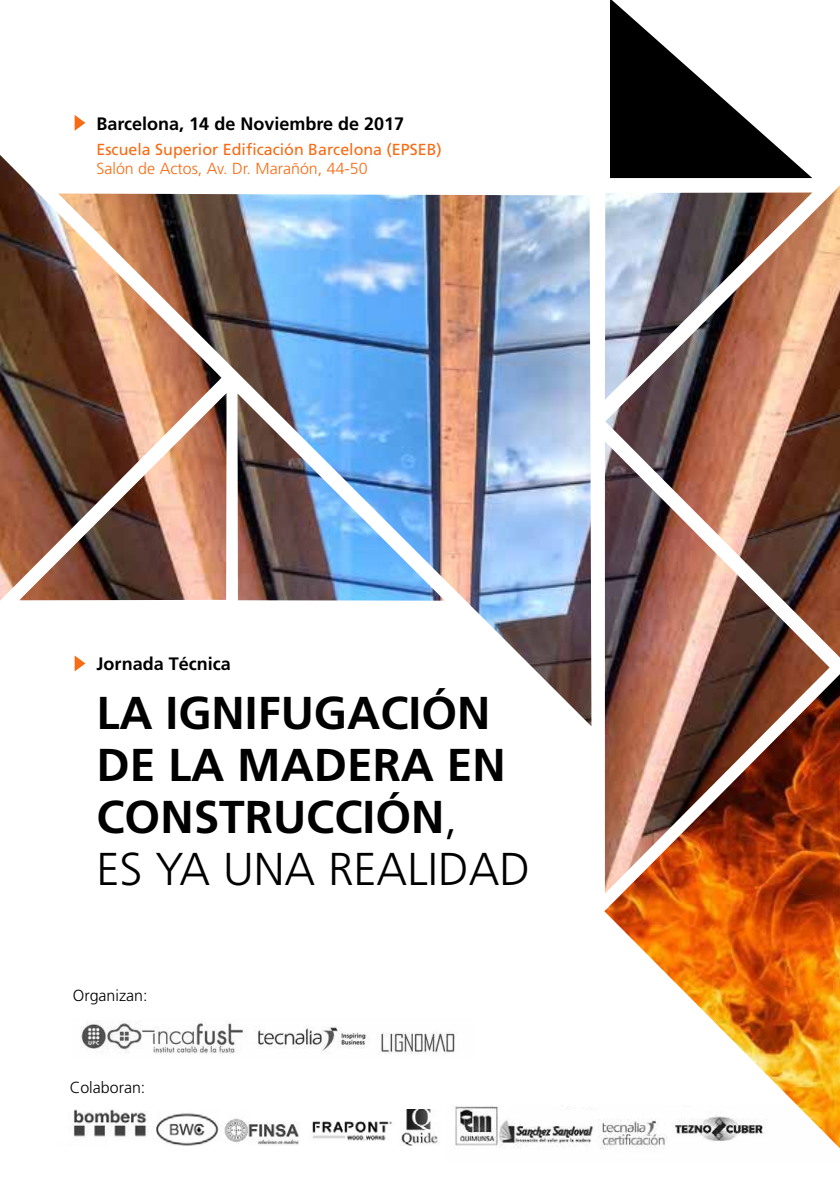
<style>
.page{position:relative;width:840px;height:1191px;background:#fff}
.page>*{position:absolute;margin:0;border:0;box-sizing:border-box;transform-origin:0 0}
.t1{font:700 46px/52px "Frutiger";color:#000}
.t2{font:700 18px "Frutiger";color:#000}
.t3{font:16px "Frutiger";color:#f76b14}
.t4{font:300 16px "Frutiger";color:#f76b14}
.t5{font:300 16px "Frutiger";color:#000}
.s1{font-weight:300}
</style>
<div class="page">
<img style="left:73px;top:1109px;width:365px;height:36px">
<img style="left:455px;top:1105px;width:203px;height:44px">
<img style="left:58px;top:194px;width:533px;height:532px">
<img style="left:221px;top:393px;width:5px;height:207px">
<img style="left:237px;top:393px;width:207px;height:207px">
<img style="left:0;top:155px;width:221px;height:445px">
<img style="left:604px;top:476px;width:225px;height:198px">
<img style="left:605px;top:186px;width:234px;height:471px">
<img style="left:604px;top:674px;width:235px;height:474px">
<img style="left:605px;top:192px;width:206px;height:208px">
<img style="left:81px;top:1021px;width:374px;height:33px">
<svg style="left:610px;top:0;width:201px;height:178px"></svg>
<svg style="left:75px;top:655px;width:10px;height:16px"></svg>
<svg style="left:75px;top:115px;width:10px;height:16px"></svg>
<p class="t2" style="left:96px;top:113px;width:309px">Barcelona, 14 de Noviembre de 2017</p>
<p class="t3" style="left:96px;top:140px;width:346px">Escuela Superior Edificación Barcelona (EPSEB)</p>
<p class="t4" style="left:96px;top:160px;width:272px">Salón de Actos, Av. Dr. Marañón, 44-50</p>
<p class="t2" style="left:96px;top:653px;width:136px">Jornada Técnica</p>
<p class="t1" style="left:96px;top:686px;width:435px">La ignifugación de la madera en construcción<span class="s1">,<br>es ya una realidad</span></p>
<p class="t5" style="left:73px;top:986px;width:76px">Organizan:</p>
<p class="t5" style="left:70px;top:1078px;width:77px">Colaboran:</p>
</div>
